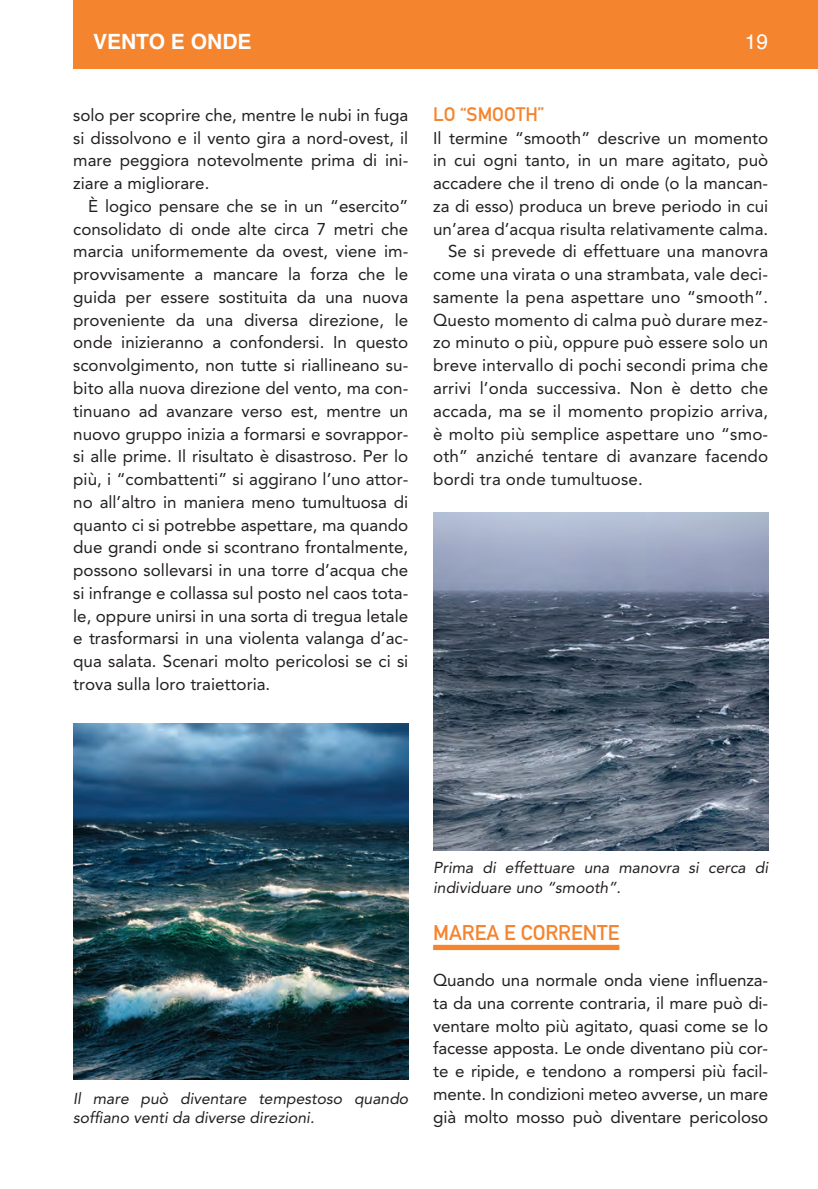
<style>
.page{position:relative;width:818px;height:1189px;background:#fff}
.page>*{position:absolute;margin:0;border:0;box-sizing:border-box;transform-origin:0 0}
.t1{font:700 21px "DIN Alternate";color:#f5842e}
.t2{font:700 21px "Helvetica";color:#fff}
.t3{font:21px "Helvetica";color:#fff}
.t4{font:700 19.25px "DIN Alternate";color:#f5842e}
.t5{font:16.97px/22.8px "Avenir LT Std";letter-spacing:.01em;color:#231f20;text-align:justify}
.t6{font:italic 15.75px/19.2px "Avenir LT Std";color:#231f20}
</style>
<div class="page">
<div style="left:73px;top:0;width:744px;height:68px;background:#f5842e"></div>
<img style="left:73px;top:723px;width:335px;height:356px">
<img style="left:433px;top:512px;width:335px;height:338px">
<div style="left:433px;top:944px;width:186px;height:5px;background:#f5842e"></div>
<p class="t2" style="left:93px;top:25px;width:160px">VENTO E ONDE</p>
<p class="t5" style="left:73px;top:104px;width:336px">solo per scoprire che, mentre le nubi in fuga si dissolvono e il vento gira a nord-ovest, il mare peggiora notevolmente prima di ini&shy;ziare a migliorare.</p>
<p class="t5" style="left:73px;top:195px;width:336px;text-indent:15px">È logico pensare che se in un “esercito” consolidato di onde alte circa 7 metri che marcia uniformemente da ovest, viene im&shy;provvisamente a mancare la forza che le guida per essere sostituita da una nuova proveniente da una diversa direzione, le onde inizieranno a confondersi. In questo sconvolgimento, non tutte si riallineano su&shy;bito alla nuova direzione del vento, ma con&shy;tinuano ad avanzare verso est, mentre un nuovo gruppo inizia a formarsi e sovrappor&shy;si alle prime. Il risultato è disastroso. Per lo più, i “combattenti” si aggirano l’uno attor&shy;no all’altro in maniera meno tumultuosa di quanto ci si potrebbe aspettare, ma quando due grandi onde si scontrano frontalmente, possono sollevarsi in una torre d’acqua che si infrange e collassa sul posto nel caos tota&shy;le, oppure unirsi in una sorta di tregua letale e trasformarsi in una violenta valanga d’ac&shy;qua salata. Scenari molto pericolosi se ci si trova sulla loro traiettoria.</p>
<p class="t3" style="left:744px;top:26px;width:25px">19</p>
<p class="t4" style="left:433px;top:99px;width:113px">LO “SMOOTH”</p>
<p class="t5" style="left:433px;top:126px;width:336px">Il termine “smooth” descrive un momento</p>
<p class="t5" style="left:433px;top:149px;width:336px">in cui ogni tanto, in un mare agitato, può</p>
<p class="t5" style="left:433px;top:172px;width:336px">accadere che il treno di onde (o la mancan-</p>
<p class="t5" style="left:433px;top:195px;width:336px">za di esso) produca un breve periodo in cui</p>
<p class="t5" style="left:433px;top:217px;width:336px">un’area d’acqua risulta relativamente calma.</p>
<p class="t5" style="left:448px;top:240px;width:321px">Se si prevede di effettuare una manovra</p>
<p class="t5" style="left:433px;top:263px;width:336px">come una virata o una strambata, vale deci-</p>
<p class="t5" style="left:433px;top:286px;width:336px">samente la pena aspettare uno “smooth”.</p>
<p class="t5" style="left:433px;top:308px;width:336px">Questo momento di calma può durare mez-</p>
<p class="t5" style="left:433px;top:331px;width:336px">zo minuto o più, oppure può essere solo un</p>
<p class="t5" style="left:433px;top:354px;width:336px">breve intervallo di pochi secondi prima che</p>
<p class="t5" style="left:433px;top:377px;width:336px">arrivi l’onda successiva. Non è detto che</p>
<p class="t5" style="left:433px;top:399px;width:336px">accada, ma se il momento propizio arriva,</p>
<p class="t5" style="left:433px;top:422px;width:336px">è molto più semplice aspettare uno “smo-</p>
<p class="t5" style="left:433px;top:445px;width:336px">oth” anziché tentare di avanzare facendo</p>
<p class="t5" style="left:433px;top:468px;width:211px">bordi tra onde tumultuose.</p>
<p class="t6" style="left:73px;top:1088px;width:336px">Il mare può diventare tempestoso quando soffiano venti da diverse direzioni.</p>
<p class="t6" style="left:433px;top:858px;width:336px">Prima di effettuare una manovra si cerca di individuare uno “smooth”.</p>
<p class="t1" style="left:433px;top:916px;width:188px">MAREA E CORRENTE</p>
<p class="t5" style="left:433px;top:968px;width:336px">Quando una normale onda viene influenza&shy;ta da una corrente contraria, il mare può di&shy;ventare molto più agitato, quasi come se lo facesse apposta. Le onde diventano più cor&shy;te e ripide, e tendono a rompersi più facil&shy;mente. In condizioni meteo avverse, un mare già molto mosso può diventare pericoloso</p>
</div>
